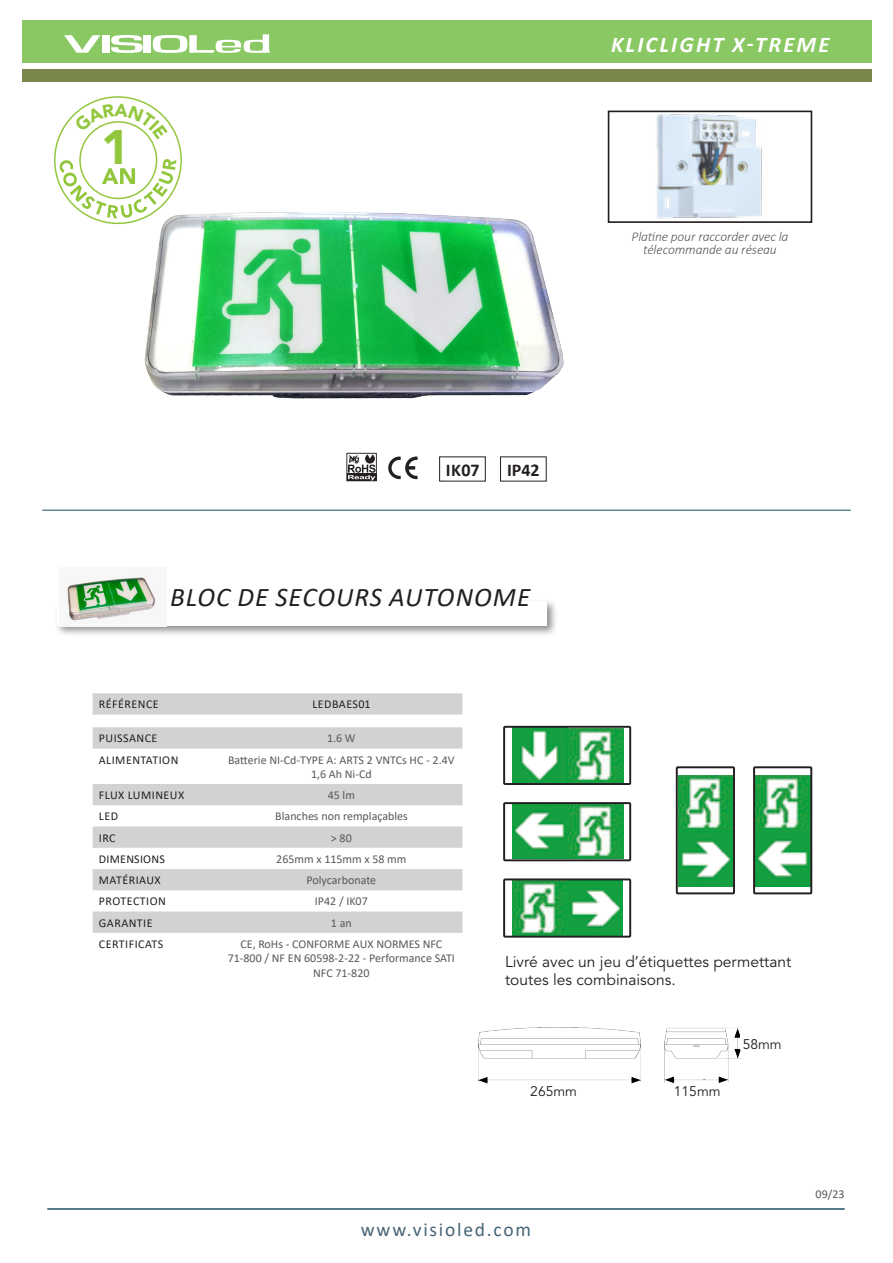
<style>
.page{position:relative;width:893px;height:1263px;background:#fff}
.page>*{position:absolute;margin:0;border:0;box-sizing:border-box;transform-origin:0 0}
.t1{font:900 48px "Avenir LT Std";color:#92c73d}
.t2{font:italic 27px "Calibri";letter-spacing:.04em;color:#231f20}
.t3{font:italic 700 22.5px "Calibri";letter-spacing:.1em;color:#fff}
.t4{font:19.5px "Calibri";letter-spacing:.09em;color:#476576}
.t5{font:700 18px "Calibri";color:#231f20}
.t6{font:700 17.85px "Calibri";color:#231f20}
.t7{font:15.6px/18.8px "Avenir LT Std";color:#231f20}
.t8{font:13.95px "Avenir LT Std";color:#231f20}
.t9{font:italic 300 13.5px/13.5px "Calibri";letter-spacing:-.01em;color:#57585a;text-align:center}
.t10{font:12px/14.4px "Calibri";color:#57585a;text-align:center}
.t11{font:12px "Calibri";letter-spacing:.04em;color:#231f20}
.t12{font:12px "Calibri";letter-spacing:.02em;color:#231f20}
</style>
<div class="page">
<hr style="left:47px;top:1208px;width:798px;height:2px;background:#1d4f62">
<hr style="left:42px;top:510px;width:809px;height:1px;background:#1d4f62">
<div style="left:22px;top:20px;width:849px;height:43px;background:#8ac863"></div>
<div style="left:22px;top:69px;width:849px;height:13px;background:#7a874c"></div>
<div style="left:54px;top:598px;width:504px;height:40px;background:#231f20;opacity:.5"></div>
<div style="left:57px;top:601px;width:490px;height:25px;background:#fff"></div>
<svg style="left:93px;top:693px;width:369px;height:240px;fill:#d1d2d4"></svg>
<div style="left:102px;top:35px;width:8px;height:18px;background:#fff"></div>
<svg style="left:111px;top:35px;width:32px;height:18px"></svg>
<div style="left:144px;top:35px;width:7px;height:18px;background:#fff"></div>
<svg style="left:153px;top:34px;width:117px;height:19px"></svg>
<svg style="left:64px;top:35px;width:36px;height:18px"></svg>
<svg style="left:346px;top:453px;width:31px;height:28px"></svg>
<svg style="left:388px;top:456px;width:30px;height:23px"></svg>
<div style="left:439px;top:456px;width:47px;height:25px;border:1px solid #231f20"></div>
<div style="left:500px;top:456px;width:47px;height:25px;border:1px solid #231f20"></div>
<img style="left:656px;top:114px;width:106px;height:105px">
<div style="left:608px;top:111px;width:204px;height:112px;border:2px solid #231f20"></div>
<img style="left:139px;top:212px;width:425px;height:187px">
<svg style="left:59px;top:159px;width:117px;height:60px"></svg>
<img style="left:679px;top:775px;width:53px;height:111px">
<img style="left:756px;top:775px;width:53px;height:111px">
<img style="left:512px;top:805px;width:111px;height:53px">
<img style="left:512px;top:729px;width:111px;height:53px">
<img style="left:512px;top:881px;width:111px;height:54px">
<div style="left:753px;top:766px;width:59px;height:128px;border:2px solid #231f20"></div>
<div style="left:676px;top:766px;width:59px;height:128px;border:2px solid #231f20"></div>
<div style="left:503px;top:726px;width:128px;height:59px;border:2px solid #231f20"></div>
<div style="left:503px;top:802px;width:128px;height:59px;border:2px solid #231f20"></div>
<div style="left:503px;top:878px;width:128px;height:60px;border:2px solid #231f20"></div>
<img style="left:478px;top:1027px;width:264px;height:57px">
<div style="left:542px;top:1065px;width:37px;height:14px;background:#fff"></div>
<div style="left:684px;top:1065px;width:31px;height:14px;background:#fff"></div>
<div style="left:740px;top:1035px;width:32px;height:14px;background:#fff"></div>
<img style="left:59px;top:577px;width:108px;height:50px">
<svg style="left:74px;top:103px;width:94px;height:36px"></svg>
<h1 class="t1" style="left:101px;top:118px;width:30px">1</h1>
<p class="t3" style="left:611px;top:29px;width:220px">KLICLIGHT X-TREME</p>
<p class="t9" style="left:632px;top:229px;width:158px">Platine pour raccorder avec la télecommande au réseau</p>
<p class="t6" style="left:436px;top:455px;width:34px">IP66</p>
<p class="t6" style="left:491px;top:455px;width:44px">850°C</p>
<p class="t5" style="left:446px;top:457px;width:35px">IK07</p>
<p class="t5" style="left:507px;top:457px;width:34px">IP42</p>
<p class="t2" style="left:170px;top:578px;width:362px">BLOC DE SECOURS AUTONOME</p>
<p class="t11" style="left:99px;top:696px;width:61px">RÉFÉRENCE</p>
<p class="t11" style="left:312px;top:696px;width:60px">LEDBAES01</p>
<p class="t11" style="left:99px;top:730px;width:60px">PUISSANCE</p>
<p class="t10" style="left:327px;top:731px;width:30px">1.6 W</p>
<p class="t11" style="left:99px;top:751px;width:81px">ALIMENTATION</p>
<p class="t10" style="left:228px;top:752px;width:228px">Batterie NI-Cd-TYPE A: ARTS 2 VNTCs HC - 2.4V<br>1,6 Ah Ni-Cd</p>
<p class="t11" style="left:99px;top:787px;width:87px">FLUX LUMINEUX</p>
<p class="t10" style="left:328px;top:787px;width:29px">45 lm</p>
<p class="t11" style="left:99px;top:808px;width:21px">LED</p>
<p class="t10" style="left:275px;top:809px;width:134px">Blanches non remplaçables</p>
<p class="t11" style="left:99px;top:829px;width:18px">IRC</p>
<p class="t10" style="left:331px;top:830px;width:22px">&gt; 80</p>
<p class="t12" style="left:99px;top:850px;width:68px">DIMENSIONS</p>
<p class="t10" style="left:276px;top:851px;width:132px">265mm x 115mm x 58 mm</p>
<p class="t11" style="left:99px;top:872px;width:63px">MATÉRIAUX</p>
<p class="t10" style="left:307px;top:872px;width:71px">Polycarbonate</p>
<p class="t11" style="left:99px;top:893px;width:69px">PROTECTION</p>
<p class="t10" style="left:315px;top:894px;width:54px">IP42 / IK07</p>
<p class="t11" style="left:99px;top:914px;width:55px">GARANTIE</p>
<p class="t10" style="left:331px;top:915px;width:22px">1 an</p>
<p class="t11" style="left:99px;top:935px;width:66px">CERTIFICATS</p>
<p class="t10" style="left:228px;top:936px;width:229px">CE, RoHs - CONFORME AUX NORMES NFC<br>71-800 / NF EN 60598-2-22 - Performance SATI<br>NFC 71-820</p>
<p class="t7" style="left:505px;top:952px;width:288px">Livré avec un jeu d’étiquettes permettant toutes les combinaisons.</p>
<p class="t8" style="left:530px;top:1083px;width:48px">265mm</p>
<p class="t8" style="left:674px;top:1083px;width:48px">115mm</p>
<p class="t8" style="left:743px;top:1036px;width:41px">58mm</p>
<p class="t4" style="left:361px;top:1216px;width:172px">www.visioled.com</p>
<p class="t10" style="left:816px;top:1187px;width:30px">09/23</p>
</div>
